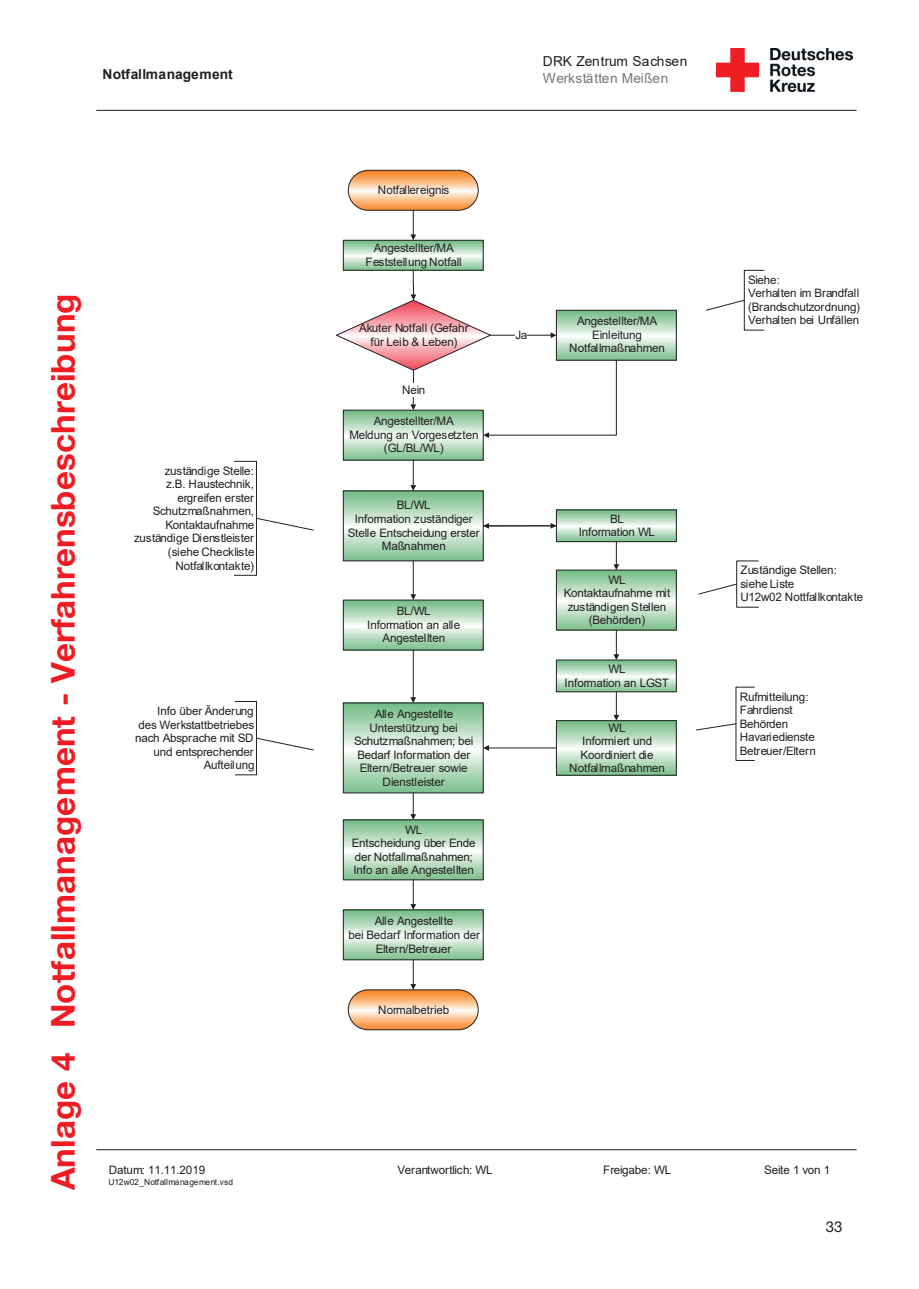
<style>
.page{position:relative;width:919px;height:1289px;background:#fff}
.page>*{position:absolute;margin:0;border:0;box-sizing:border-box;transform-origin:0 0}
.t1{font:700 33px "Helvetica Neue";letter-spacing:.005em;color:#ee1d23}
.t2{font:15px "Helvetica Neue";color:#231f20}
.t3{font:13.8px "Arial";letter-spacing:.015em;color:#231f20}
.t4{font:700 13.8px "Arial";color:#231f20}
.t5{font:13.8px "Arial";letter-spacing:.01em;color:#76787b}
.t6{font:11.7px/13.5px "Arial";letter-spacing:-.01em;color:#231f20;text-align:center}
.t7{font:8.4px "Arial";color:#231f20}
</style>
<div class="page">
<img style="left:716px;top:49px;width:136px;height:43px">
<hr style="left:97px;top:1149px;width:759px;height:1px;background:#231f20">
<hr style="left:97px;top:110px;width:759px;height:1px;background:#231f20">
<svg style="left:348px;top:170px;width:130px;height:40px;background:#f9bf8d"></svg>
<div style="left:348px;top:170px;width:130px;height:40px;border:1px solid #231f20;border-radius:20px"></div>
<svg style="left:348px;top:989px;width:130px;height:40px;background:#f9bf8d"></svg>
<div style="left:348px;top:989px;width:130px;height:40px;border:1px solid #231f20;border-radius:20px"></div>
<svg style="left:410px;top:210px;width:6px;height:30px"></svg>
<svg style="left:345px;top:242px;width:136px;height:26px;background:#bddfc5"></svg>
<div style="left:343px;top:240px;width:140px;height:30px;border:1px solid #231f20"></div>
<svg style="left:345px;top:438px;width:136px;height:20px;background:#b8dcc1"></svg>
<svg style="left:345px;top:493px;width:136px;height:66px;background:#b8dcc1"></svg>
<svg style="left:410px;top:460px;width:6px;height:31px"></svg>
<svg style="left:558px;top:511px;width:116px;height:29px;background:#baddc3"></svg>
<div style="left:556px;top:509px;width:120px;height:33px;border:1px solid #231f20"></div>
<svg style="left:257px;top:518px;width:57px;height:12px"></svg>
<div style="left:234px;top:461px;width:23px;height:114px;border:1px solid #231f20"></div>
<svg style="left:550px;top:523px;width:6px;height:5px"></svg>
<hr style="left:488px;top:525px;width:68px;height:1px;background:#231f20">
<svg style="left:483px;top:523px;width:6px;height:6px"></svg>
<svg style="left:345px;top:602px;width:136px;height:46px;background:#baddc3"></svg>
<hr style="left:413px;top:561px;width:1px;height:34px;background:#231f20">
<svg style="left:410px;top:594px;width:6px;height:6px"></svg>
<svg style="left:345px;top:704px;width:136px;height:87px;background:#b7dcc0"></svg>
<hr style="left:413px;top:650px;width:1px;height:48px;background:#231f20">
<svg style="left:410px;top:697px;width:6px;height:6px"></svg>
<svg style="left:257px;top:737px;width:57px;height:13px"></svg>
<div style="left:235px;top:701px;width:22px;height:74px;border:1px solid #231f20"></div>
<svg style="left:558px;top:662px;width:116px;height:28px;background:#bddec5"></svg>
<div style="left:556px;top:660px;width:120px;height:32px;border:1px solid #231f20"></div>
<svg style="left:558px;top:572px;width:116px;height:56px;background:#b9ddc2"></svg>
<svg style="left:558px;top:722px;width:116px;height:51px;background:#b8dcc1"></svg>
<div style="left:556px;top:720px;width:120px;height:55px;border:1px solid #231f20"></div>
<svg style="left:345px;top:821px;width:136px;height:57px;background:#b8dcc1"></svg>
<svg style="left:345px;top:911px;width:136px;height:47px;background:#b8dcc1"></svg>
<div style="left:343px;top:909px;width:140px;height:51px;border:1px solid #231f20"></div>
<hr style="left:488px;top:747px;width:68px;height:1px;background:#231f20">
<svg style="left:483px;top:745px;width:6px;height:5px"></svg>
<svg style="left:410px;top:793px;width:6px;height:27px"></svg>
<svg style="left:410px;top:879px;width:6px;height:30px"></svg>
<svg style="left:410px;top:959px;width:6px;height:30px"></svg>
<svg style="left:698px;top:583px;width:38px;height:11px"></svg>
<div style="left:736px;top:560px;width:22px;height:47px;border:1px solid #231f20"></div>
<svg style="left:696px;top:723px;width:39px;height:7px"></svg>
<svg style="left:613px;top:541px;width:6px;height:29px"></svg>
<svg style="left:613px;top:630px;width:6px;height:30px"></svg>
<svg style="left:613px;top:691px;width:6px;height:29px"></svg>
<svg style="left:616px;top:312px;width:58px;height:46px;background:#baddc3"></svg>
<div style="left:556px;top:310px;width:120px;height:50px;border:1px solid #231f20"></div>
<svg style="left:706px;top:300px;width:38px;height:10px"></svg>
<div style="left:744px;top:270px;width:20px;height:60px;border:1px solid #231f20"></div>
<svg style="left:336px;top:270px;width:280px;height:168px"></svg>
<p class="t3" style="left:542px;top:52px;width:146px">DRK Zentrum Sachsen</p>
<p class="t4" style="left:102px;top:64px;width:132px">Notfallmanagement</p>
<p class="t5" style="left:542px;top:69px;width:127px">Werkstätten Meißen</p>
<h1 class="t1" style="left:42px;top:1190px;width:898px;rotate:-90deg">Anlage 4 Notfallmanagement - Verfahrensbeschreibung</h1>
<p class="t6" style="left:378px;top:183px;width:73px">Notfallereignis</p>
<p class="t6" style="left:134px;top:464px;width:122px;text-align:right">zuständige Stelle:<br>z.B. Haustechnik, ergreifen erster<br>Schutzmaßnahmen,<br>Kontaktaufnahme zuständige Dienstleister (siehe Checkliste<br>Notfallkontakte)</p>
<p class="t6" style="left:135px;top:704px;width:121px;text-align:right">Info über Änderung<br>des Werkstattbetriebes nach Absprache mit SD und entsprechender<br>Aufteilung</p>
<p class="t6" style="left:365px;top:241px;width:97px">Angestellter/MA<br>Feststellung Notfall</p>
<p class="t6" style="left:359px;top:321px;width:111px">Akuter Notfall (Gefahr für Leib &amp; Leben)</p>
<p class="t6" style="left:402px;top:383px;width:25px">Nein</p>
<p class="t6" style="left:349px;top:414px;width:131px">Angestellter/MA<br>Meldung an Vorgesetzten (GL/BL/WL)</p>
<p class="t6" style="left:348px;top:498px;width:133px">BL/WL<br>Information zuständiger<br>Stelle Entscheidung erster<br>Maßnahmen</p>
<p class="t6" style="left:367px;top:604px;width:95px">BL/WL<br>Information an alle<br>Angestellten</p>
<p class="t6" style="left:354px;top:707px;width:121px">Alle Angestellte<br>Unterstützung bei<br>Schutzmaßnahmen; bei<br>Bedarf Information der<br>Eltern/Betreuer sowie<br>Dienstleister</p>
<p class="t6" style="left:352px;top:822px;width:125px">WL<br>Entscheidung über Ende der Notfallmaßnahmen;<br>Info an alle Angestellten</p>
<p class="t6" style="left:348px;top:914px;width:133px">Alle Angestellte<br>bei Bedarf Information der<br>Eltern/Betreuer</p>
<p class="t6" style="left:378px;top:1003px;width:72px">Normalbetrieb</p>
<p class="t6" style="left:515px;top:328px;width:13px">Ja</p>
<p class="t6" style="left:569px;top:314px;width:97px">Angestellter/MA<br>Einleitung<br>Notfallmaßnahmen</p>
<p class="t6" style="left:578px;top:512px;width:78px">BL<br>Information WL</p>
<p class="t6" style="left:563px;top:572px;width:108px">WL<br>Kontaktaufnahme mit zuständigen Stellen (Behörden)</p>
<p class="t6" style="left:564px;top:662px;width:106px">WL<br>Information an LGST</p>
<p class="t6" style="left:569px;top:720px;width:97px">WL<br>Informiert und<br>Koordiniert die<br>Notfallmaßnahmen</p>
<p class="t6" style="left:748px;top:272px;width:113px;text-align:left">Siehe:<br>Verhalten im Brandfall (Brandschutzordnung)<br>Verhalten bei Unfällen</p>
<p class="t6" style="left:740px;top:563px;width:124px;text-align:left">Zuständige Stellen: siehe Liste<br>U12w02 Nottfallkontakte</p>
<p class="t6" style="left:739px;top:689px;width:78px;text-align:left">Rufmitteilung:<br>Fahrdienst<br>Behörden<br>Havariedienste<br>Betreuer/Eltern</p>
<p class="t6" style="left:109px;top:1163px;width:98px">Datum: 11.11.2019</p>
<p class="t6" style="left:397px;top:1163px;width:96px">Verantwortlich: WL</p>
<p class="t6" style="left:603px;top:1163px;width:69px">Freigabe: WL</p>
<p class="t6" style="left:764px;top:1163px;width:68px">Seite 1 von 1</p>
<p class="t7" style="left:108px;top:1176px;width:126px">U12w02_Notfallmanagement.vsd</p>
<p class="t2" style="left:825px;top:1218px;width:18px">33</p>
</div>
